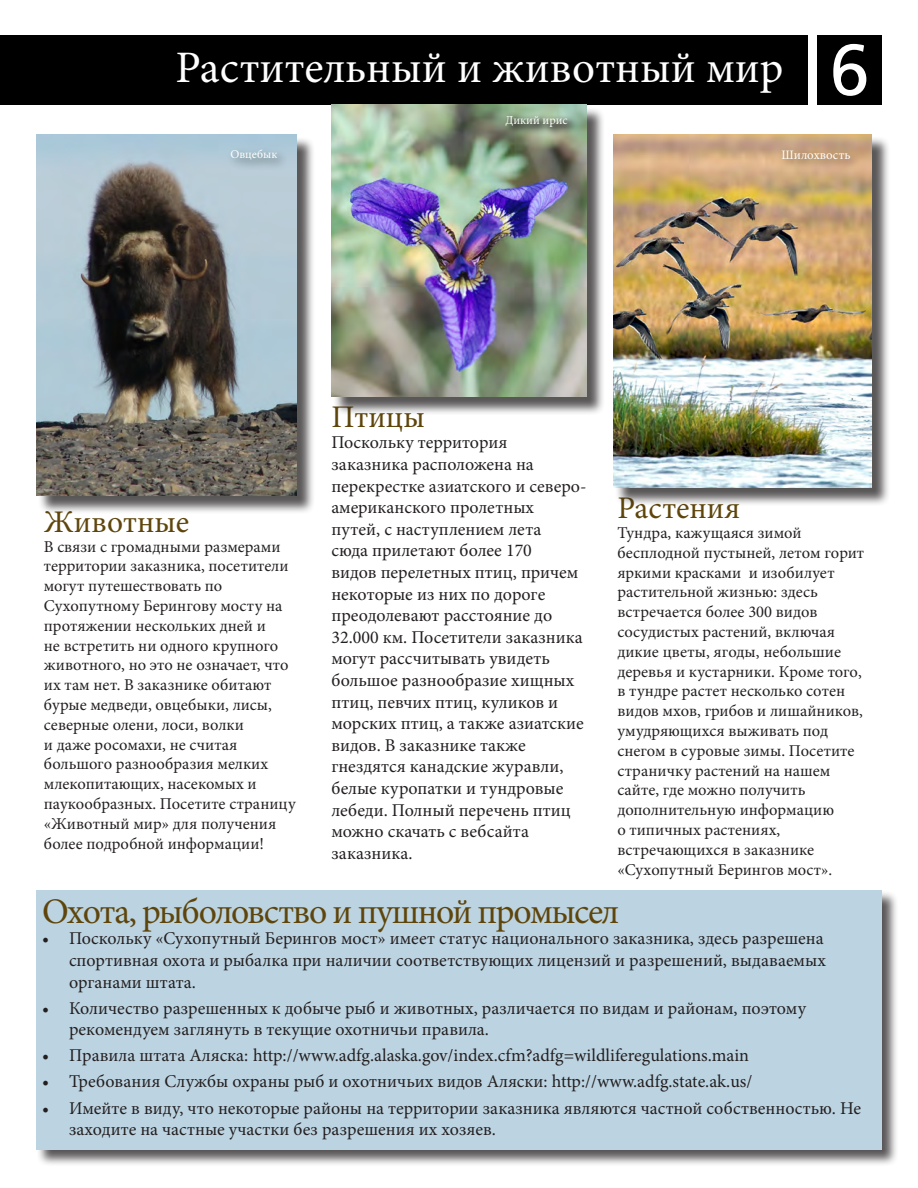
<style>
.page{position:relative;width:918px;height:1188px;background:#fff}
.page>*{position:absolute;margin:0;border:0;box-sizing:border-box;transform-origin:0 0}
.t1{font:72px "Frutiger LT Std";color:#fff}
.t2{font:45px "Minion Pro";color:#fff}
.t3{font:36px "Minion Pro";letter-spacing:-.04em;color:#5e450b}
.t4{font:31.5px "Minion Pro";color:#5e450b}
.t5{font:18px/21.6px "Minion Pro";color:#231f20}
.t6{font:16.5px/19.8px "Minion Pro";color:#231f20}
.t7{font:12.9px "Minion Pro";color:#fff}
.t8{font:12.3px "Minion Pro";color:#fff}
.t9{font:12px "Minion Pro";color:#fff}
</style>
<div class="page">
<div style="left:36px;top:890px;width:863px;height:277px;background:#231f20;opacity:.75"></div>
<div style="left:36px;top:891px;width:846px;height:259px;background:#bcd3e1"></div>
<div style="left:0;top:35px;width:807px;height:70px;background:#000"></div>
<div style="left:38px;top:137px;width:278px;height:378px;background:#231f20;opacity:.75"></div>
<img style="left:36px;top:135px;width:261px;height:361px">
<div style="left:227px;top:147px;width:62px;height:24px;background:#231f20;opacity:.75"></div>
<div style="left:333px;top:107px;width:273px;height:308px;background:#231f20;opacity:.75"></div>
<img style="left:331px;top:105px;width:256px;height:291px">
<div style="left:502px;top:112px;width:77px;height:27px;background:#231f20;opacity:.75"></div>
<div style="left:615px;top:136px;width:276px;height:371px;background:#231f20;opacity:.75"></div>
<img style="left:613px;top:134px;width:259px;height:354px">
<div style="left:779px;top:146px;width:83px;height:26px;background:#231f20;opacity:.75"></div>
<div style="left:817px;top:35px;width:65px;height:70px;background:#000"></div>
<h2 class="t2" style="left:175px;top:38px;width:609px">Растительный и животный мир</h2>
<p class="t8" style="left:505px;top:112px;width:64px">Дикий ирис</p>
<h2 class="t1" style="left:830px;top:28px;width:42px">6</h2>
<p class="t9" style="left:230px;top:147px;width:48px">Овцебык</p>
<h3 class="t4" style="left:331px;top:396px;width:95px">Птицы</h3>
<p class="t7" style="left:781px;top:146px;width:71px">Шилохвость</p>
<p class="t5" style="left:331px;top:432px;width:257px">Поскольку территори<br>заказника расположена на перекрестке азиатского и северо&shy;американского пролетных путей, с наступлением лета<br>сюда прилетают более 170<br>видов перелетных птиц, причем некоторые из них по дороге преодолевают рассто ние до</p>
<p class="t5" style="left:331px;top:626px;width:254px">32.000 км. Посетители заказника могут рассчитывать увидеть большое разнообразие хищных птиц, певчих птиц, куликов и морских птиц, а также азиатские видов. В заказнике также<br>гнезд тс канадские журавли, белые куропатки и тундровые лебеди. Полный перечень птиц можно скачать с вебсайта заказника.</p>
<h3 class="t4" style="left:617px;top:487px;width:109px">Растени</h3>
<h3 class="t4" style="left:44px;top:501px;width:147px">Животные</h3>
<p class="t6" style="left:617px;top:523px;width:186px">Тундра, кажуща с зимой</p>
<p class="t6" style="left:617px;top:543px;width:248px">бесплодной пустыней, летом горит</p>
<p class="t6" style="left:626px;top:562px;width:211px">ркими красками и изобилует</p>
<p class="t6" style="left:617px;top:582px;width:202px">растительной жизнью: здесь</p>
<p class="t6" style="left:617px;top:602px;width:201px">встречаетс более 300 видов</p>
<p class="t6" style="left:617px;top:622px;width:211px">сосудистых растений, включа</p>
<p class="t6" style="left:617px;top:642px;width:225px">дикие цветы, годы, небольшие</p>
<p class="t6" style="left:617px;top:661px;width:246px">деревь и кустарники. Кроме того,</p>
<p class="t6" style="left:617px;top:681px;width:229px">в тундре растет несколько сотен</p>
<p class="t6" style="left:617px;top:701px;width:247px">видов мхов, грибов и лишайников,</p>
<p class="t6" style="left:617px;top:721px;width:212px">умудр ющихс выживать под</p>
<p class="t6" style="left:617px;top:741px;width:239px">снегом в суровые зимы. Посетите</p>
<p class="t6" style="left:617px;top:760px;width:214px">страничку растений на нашем</p>
<p class="t6" style="left:617px;top:780px;width:190px">сайте, где можно получить</p>
<p class="t6" style="left:617px;top:800px;width:218px">дополнительную информацию</p>
<p class="t6" style="left:617px;top:820px;width:164px">о типичных растени х,</p>
<p class="t6" style="left:617px;top:840px;width:198px">встречающихс в заказнике</p>
<p class="t6" style="left:617px;top:859px;width:216px">«Сухопутный Берингов мост».</p>
<h3 class="t3" style="left:42px;top:887px;width:579px">Охота, рыболовство и пушной промысел</h3>
<p class="t5" style="left:69px;top:928px;width:758px;text-indent:-27px">• Поскольку «Сухопутный Берингов мост» имеет статус национального заказника, здесь разрешена спортивна охота и рыбалка при наличии соответствующих лицензий и разрешений, выдаваемых органами штата.</p>
<p class="t5" style="left:69px;top:997px;width:739px;text-indent:-27px">• Количество разрешенных к добыче рыб и животных, различаетс по видам и районам, поэтому рекомендуем загл нуть в текущие охотничьи правила.</p>
<p class="t5" style="left:42px;top:1045px;width:709px">• Правила штата Ал ска: http://www.adfg.alaska.gov/index.cfm?adfg=wildliferegulations.main</p>
<p class="t5" style="left:42px;top:1071px;width:712px">• Требовани Службы охраны рыб и охотничьих видов Ал ски: http://www.adfg.state.ak.us/</p>
<p class="t5" style="left:69px;top:1097px;width:794px;text-indent:-27px">• Имейте в виду, что некоторые районы на территории заказника вл ютс частной собственностью. Не заходите на частные участки без разрешени их хоз ев.</p>
<p class="t6" style="left:44px;top:537px;width:253px">В св зи с громадными размерами территории заказника, посетители могут путешествовать по<br>Сухопутному Берингову мосту на прот жении нескольких дней и<br>не встретить ни одного крупного животного, но это не означает, что их там нет. В заказнике обитают бурые медведи, овцебыки, лисы, северные олени, лоси, волки<br>и даже росомахи, не счита большого разнообрази мелких млекопитающих, насекомых и паукообразных. Посетите страницу «Животный мир» дл получени более подробной информации!</p>
</div>
